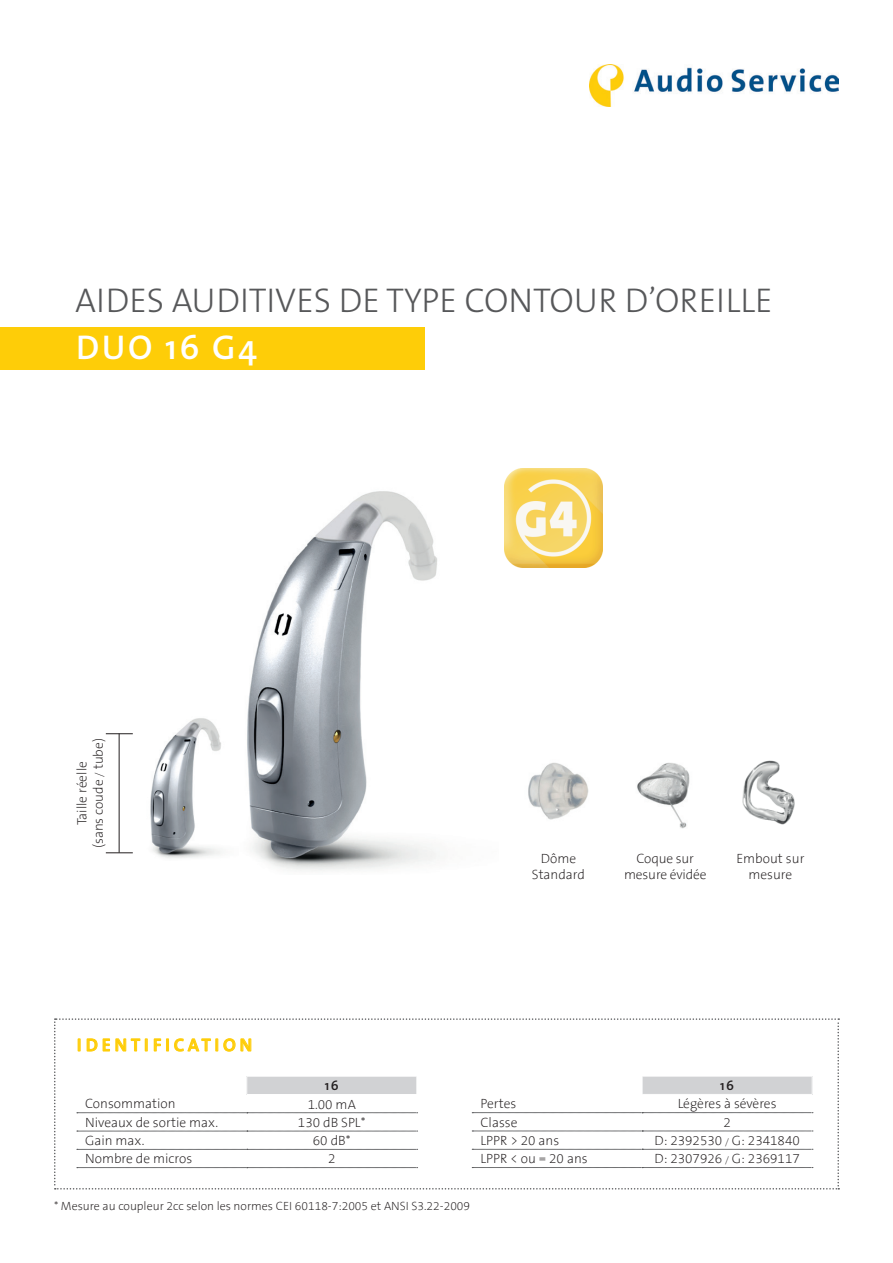
<style>
.page{position:relative;width:893px;height:1263px;background:#fff}
.page>*{position:absolute;margin:0;border:0;box-sizing:border-box;transform-origin:0 0}
.t1{font:300 34.5px "The Sans";color:#57585a}
.t2{font:600 34.5px "The Sans";letter-spacing:.075em;color:#fff}
.t3{font:600 18px "The Sans";letter-spacing:.215em;color:#fecd08}
.t4{font:200 13.5px/16.2px "The Sans B2";color:#231f20;text-align:center}
.t5{font:600 13.5px "The Sans";color:#231f20}
.t6{font:200 12px "The Sans B2";color:#231f20}
.s1{font-size:10.5px}
.s2{font-size:9px}
</style>
<div class="page">
<div style="left:0;top:327px;width:424px;height:43px;background:#fecd08"></div>
<img style="left:590px;top:64px;width:249px;height:43px">
<img style="left:247px;top:491px;width:191px;height:380px">
<img style="left:150px;top:718px;width:71px;height:140px">
<hr style="left:119px;top:733px;width:1px;height:120px;background:#231f20">
<svg style="left:106px;top:733px;width:27px;height:1px"></svg>
<svg style="left:106px;top:852px;width:27px;height:1px"></svg>
<img style="left:528px;top:762px;width:61px;height:58px">
<img style="left:637px;top:762px;width:53px;height:67px">
<img style="left:742px;top:760px;width:53px;height:65px">
<img style="left:504px;top:469px;width:99px;height:99px">
<svg style="left:54px;top:1018px;width:785px;height:171px"></svg>
<h1 class="t1" style="left:75px;top:272px;width:699px">AIDES AUDITIVES DE TYPE CONTOUR D’OREILLE</h1>
<h1 class="t2" style="left:76px;top:318px;width:183px">DUO 16 G4</h1>
<p class="t4" style="left:74px;top:848px;width:112px;rotate:-90deg">Taille réelle<br>(sans coude <span class="s1">/</span> tube)</p>
<p class="t4" style="left:532px;top:851px;width:55px">Dôme<br>Standard</p>
<p class="t4" style="left:624px;top:851px;width:84px">Coque sur mesure évidée</p>
<p class="t4" style="left:736px;top:851px;width:70px">Embout sur mesure</p>
<h2 class="t3" style="left:77px;top:1030px;width:177px">IDENTIFICATION</h2>
<p class="t5" style="left:325px;top:1074px;width:15px">16</p>
<p class="t4" style="left:85px;top:1096px;width:92px">Consommation</p>
<p class="t4" style="left:308px;top:1096px;width:50px">1.00 mA</p>
<p class="t4" style="left:85px;top:1115px;width:134px">Niveaux de sortie max.</p>
<p class="t4" style="left:298px;top:1115px;width:69px">130 dB SPL*</p>
<p class="t4" style="left:85px;top:1133px;width:61px">Gain max.</p>
<p class="t4" style="left:313px;top:1133px;width:39px">60 dB*</p>
<p class="t4" style="left:85px;top:1151px;width:109px">Nombre de micros</p>
<p class="t4" style="left:328px;top:1151px;width:9px">2</p>
<p class="t5" style="left:720px;top:1074px;width:15px">16</p>
<p class="t4" style="left:480px;top:1096px;width:37px">Pertes</p>
<p class="t4" style="left:678px;top:1096px;width:100px">Légères à sévères</p>
<p class="t4" style="left:480px;top:1115px;width:38px">Classe</p>
<p class="t4" style="left:723px;top:1115px;width:9px">2</p>
<p class="t4" style="left:480px;top:1133px;width:80px">LPPR &gt; 20 ans</p>
<p class="t4" style="left:654px;top:1133px;width:147px">D: 2392530 <span class="s2">/</span> G: 2341840</p>
<p class="t4" style="left:480px;top:1151px;width:109px">LPPR &lt; ou = 20 ans</p>
<p class="t4" style="left:654px;top:1151px;width:147px">D: 2307926 <span class="s2">/</span> G: 2369117</p>
<p class="t6" style="left:54px;top:1200px;width:418px">* Mesure au coupleur 2cc selon les normes CEI 60118-7:2005 et ANSI S3.22-2009</p>
</div>
